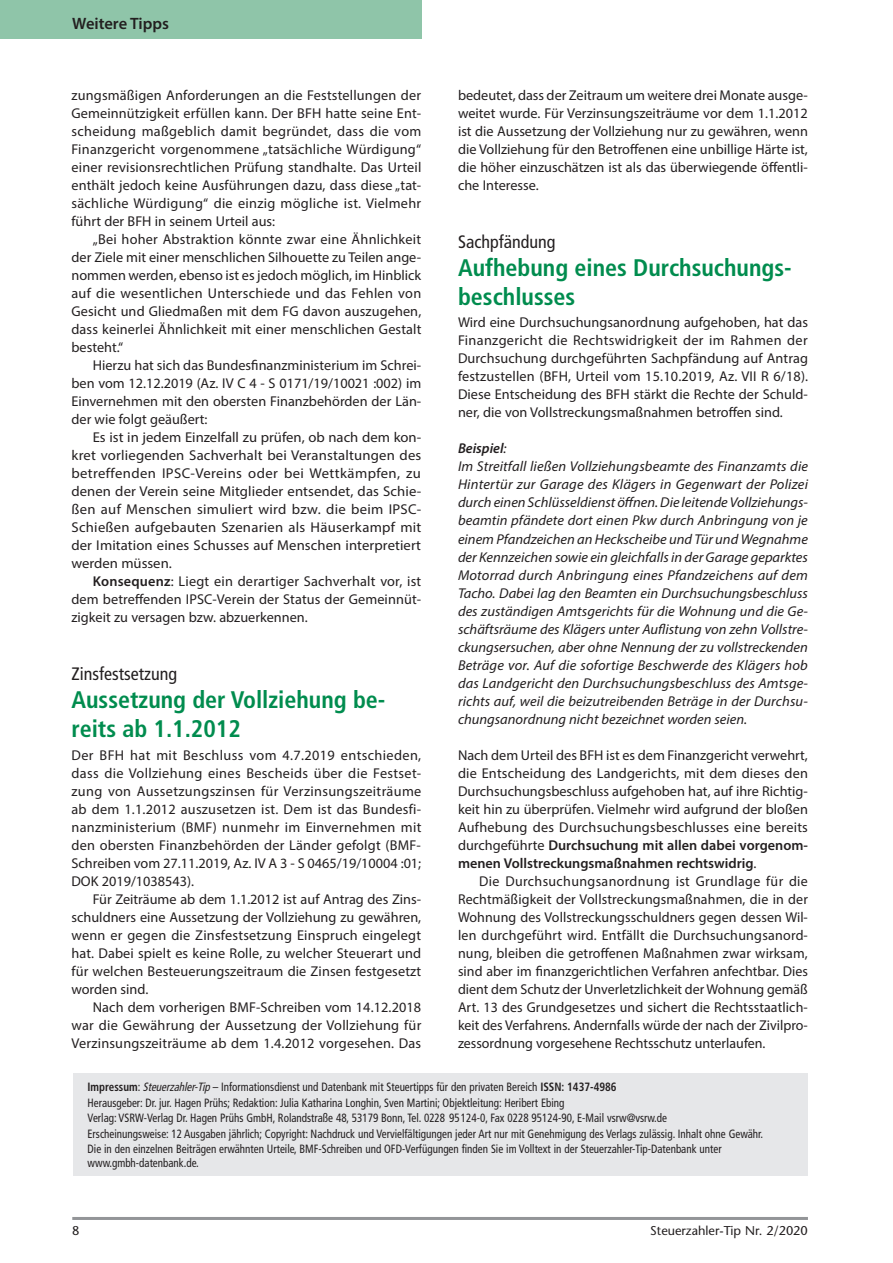
<style>
.page{position:relative;width:893px;height:1263px;background:#fff}
.page>*{position:absolute;margin:0;border:0;box-sizing:border-box;transform-origin:0 0}
.t1{font:700 condensed 24px/28.8px "Frutiger LT Std";color:#008c4e}
.t2{font:condensed 18px "Frutiger LT Std";color:#231f20}
.t3{font:600 16.5px "Myriad Pro";color:#231f20}
.t4{font:14.25px/18px "Myriad Pro";color:#231f20;text-align:justify}
.t5{font:italic 14.25px/18px "Myriad Pro";letter-spacing:.005em;color:#231f20}
.t6{font:12.75px "Stone Sans";color:#231f20}
.t7{font:condensed 12px/15.6px "Frutiger LT Std";color:#231f20;scale:.92 1}
.s1{font-weight:600}
.s2{font-weight:700}
.s3{font-style:italic}
</style>
<div class="page">
<hr style="left:72px;top:1217px;width:736px;height:3px;background:#939598">
<div style="left:0;top:0;width:421px;height:38px;background:#8fc5a9"></div>
<div style="left:73px;top:1073px;width:734px;height:103px;background:#e6e7e9"></div>
<p class="t3" style="left:72px;top:13px;width:98px">Weitere Tipps</p>
<p class="t4" style="left:71px;top:86px;width:351px">zungsmäßigen Anforderungen an die Feststellungen der Gemeinnützigkeit erfüllen kann. Der BFH hatte seine Ent&shy;scheidung maßgeblich damit begründet, dass die vom Finanzgericht vorgenommene „tatsächliche Würdigung“ einer revisionsrechtlichen Prüfung standhalte. Das Urteil enthält jedoch keine Ausführungen dazu, dass diese „tat&shy;sächliche Würdigung“ die einzig mögliche ist. Vielmehr führt der BFH in seinem Urteil aus:</p>
<p class="t4" style="left:71px;top:230px;width:351px;text-indent:21px">„Bei hoher Abstraktion könnte zwar eine Ähnlichkeit der Ziele mit einer menschlichen Silhouette zu Teilen ange&shy;nommen werden, ebenso ist es jedoch möglich, im Hinblick auf die wesentlichen Unterschiede und das Fehlen von Gesicht und Gliedmaßen mit dem FG davon auszugehen, dass keinerlei Ähnlichkeit mit einer menschlichen Gestalt besteht.“</p>
<p class="t4" style="left:71px;top:356px;width:351px;text-indent:21px">Hierzu hat sich das Bundesfinanzministerium im Schrei&shy;ben vom 12.12.2019 (Az. IV C 4 - S 0171/19/10021 :002) im Einvernehmen mit den obersten Finanzbehörden der Län&shy;der wie folgt geäußert:</p>
<p class="t4" style="left:71px;top:428px;width:351px;text-indent:21px">Es ist in jedem Einzelfall zu prüfen, ob nach dem kon&shy;kret vorliegenden Sachverhalt bei Veranstaltungen des betreffenden IPSC-Vereins oder bei Wettkämpfen, zu denen der Verein seine Mitglieder entsendet, das Schie&shy;ßen auf Menschen simuliert wird bzw. die beim IPSC-Schießen aufgebauten Szenarien als Häuserkampf mit der Imitation eines Schusses auf Menschen interpretiert werden müssen.</p>
<p class="t4" style="left:71px;top:572px;width:351px;text-indent:21px"><span class="s1">Konsequenz</span>: Liegt ein derartiger Sachverhalt vor, ist dem betreffenden IPSC-Verein der Status der Gemeinnüt&shy;zigkeit zu versagen bzw. abzuerkennen.</p>
<p class="t4" style="left:458px;top:86px;width:351px">bedeutet, dass der Zeitraum um weitere drei Monate ausge&shy;weitet wurde. Für Verzinsungszeiträume vor dem 1.1.2012 ist die Aussetzung der Vollziehung nur zu gewähren, wenn die Vollziehung für den Betroffenen eine unbillige Härte ist, die höher einzuschätzen ist als das überwiegende öffentli&shy;che Interesse.</p>
<p class="t2" style="left:458px;top:231px;width:99px">Sachpfändung</p>
<h1 class="t1" style="left:458px;top:254px;width:335px">Aufhebung eines Durchsuchungs&shy;beschlusses</h1>
<p class="t4" style="left:458px;top:313px;width:352px">Wird eine Durchsuchungsanordnung aufgehoben, hat das Finanzgericht die Rechtswidrigkeit der im Rahmen der Durchsuchung durchgeführten Sachpfändung auf Antrag festzustellen (BFH, Urteil vom 15.10.2019, Az. VII R 6/18).<br>Diese Entscheidung des BFH stärkt die Rechte der Schuld&shy;ner, die von Vollstreckungsmaßnahmen betroffen sind.</p>
<p class="t5" style="left:458px;top:439px;width:352px"><span class="s1">Beispiel</span>:<br>Im Streitfall ließen Vollziehungsbeamte des Finanzamts die Hintertür zur Garage des Klägers in Gegenwart der Polizei durch einen Schlüsseldienst öffnen. Die leitende Vollziehungs&shy;beamtin pfändete dort einen Pkw durch Anbringung von je einem Pfandzeichen an Heckscheibe und Tür und Wegnahme der Kennzeichen sowie ein gleichfalls in der Garage geparktes Motorrad durch Anbringung eines Pfandzeichens auf dem Tacho. Dabei lag den Beamten ein Durchsuchungsbeschluss des zuständigen Amtsgerichts für die Wohnung und die Ge&shy;schäftsräume des Klägers unter Auflistung von zehn Vollstre&shy;ckungsersuchen, aber ohne Nennung der zu vollstreckenden Beträge vor. Auf die sofortige Beschwerde des Klägers hob das Landgericht den Durchsuchungsbeschluss des Amtsge&shy;richts auf, weil die beizutreibenden Beträge in der Durchsu&shy;chungsanordnung nicht bezeichnet worden seien.</p>
<p class="t4" style="left:458px;top:745px;width:351px">Nach dem Urteil des BFH ist es dem Finanzgericht verwehrt, die Entscheidung des Landgerichts, mit dem dieses den Durchsuchungsbeschluss aufgehoben hat, auf ihre Richtig&shy;keit hin zu überprüfen. Vielmehr wird aufgrund der bloßen Aufhebung des Durchsuchungsbeschlusses eine bereits durchgeführte <span class="s1">Durchsuchung mit allen dabei vorgenom&shy;menen Vollstreckungsmaßnahmen rechtswidrig</span>.</p>
<p class="t4" style="left:458px;top:871px;width:352px;text-indent:21px">Die Durchsuchungsanordnung ist Grundlage für die Rechtmäßigkeit der Vollstreckungsmaßnahmen, die in der Wohnung des Vollstreckungsschuldners gegen dessen Wil&shy;len durchgeführt wird. Entfällt die Durchsuchungsanord&shy;nung, bleiben die getroffenen Maßnahmen zwar wirksam, sind aber im finanzgerichtlichen Verfahren anfechtbar. Dies dient dem Schutz der Unverletzlichkeit der Wohnung gemäß Art. 13 des Grundgesetzes und sichert die Rechtsstaatlich&shy;keit des Verfahrens. Andernfalls würde der nach der Zivilpro&shy;zessordnung vorgesehene Rechtsschutz unterlaufen.</p>
<p class="t7" style="left:88px;top:1079px;width:736px"><span class="s2">Impressum</span>: <span class="s3">Steuerzahler-Tip</span>– Informationsdienst und Datenbank mit Steuertipps für den privaten Bereich <span class="s2">ISSN: 1437-4986<br></span>Herausgeber: Dr. jur. Hagen Prühs; Redaktion: Julia Katharina Longhin, Sven Martini; Objektleitung: Heribert Ebing<br>Verlag: VSRW-Verlag Dr. Hagen Prühs GmbH, Rolandstraße 48, 53179 Bonn, Tel. 0228 95124-0, Fax 0228 95124-90, E-Mail vsrw@vsrw.de<br>Erscheinungsweise: 12 Ausgaben jährlich; Copyright: Nachdruck und Vervielfältigungen jeder Art nur mit Genehmigung des Verlags zulässig. Inhalt ohne Gewähr.<br>Die in den einzelnen Beiträgen erwähnten Urteile, BMF-Schreiben und OFD-Verfügungen finden Sie im Volltext in der Steuerzahler-Tip-Datenbank unter</p>
<p class="t7" style="left:88px;top:1155px;width:123px">www.gmbh-datenbank.de.</p>
<p class="t2" style="left:71px;top:663px;width:107px">Zinsfestsetzung</p>
<h1 class="t1" style="left:71px;top:686px;width:315px">Aussetzung der Vollziehung be&shy;reits ab 1.1.2012</h1>
<p class="t4" style="left:71px;top:745px;width:351px">Der BFH hat mit Beschluss vom 4.7.2019 entschieden, dass die Vollziehung eines Bescheids über die Festset&shy;zung von Aussetzungszinsen für Verzinsungszeiträume ab dem 1.1.2012 auszusetzen ist. Dem ist das Bundesfi&shy;nanzministerium (BMF) nunmehr im Einvernehmen mit den obersten Finanzbehörden der Länder gefolgt (BMF-Schreiben vom 27.11.2019, Az. IV A 3 - S 0465/19/10004 :01; DOK 2019/1038543).</p>
<p class="t4" style="left:71px;top:889px;width:351px;text-indent:21px">Für Zeiträume ab dem 1.1.2012 ist auf Antrag des Zins&shy;schuldners eine Aussetzung der Vollziehung zu gewähren, wenn er gegen die Zinsfestsetzung Einspruch eingelegt hat. Dabei spielt es keine Rolle, zu welcher Steuerart und für welchen Besteuerungszeitraum die Zinsen festgesetzt worden sind.</p>
<p class="t4" style="left:71px;top:997px;width:351px;text-indent:21px">Nach dem vorherigen BMF-Schreiben vom 14.12.2018 war die Gewährung der Aussetzung der Vollziehung für Verzinsungszeiträume ab dem 1.4.2012 vorgesehen. Das</p>
<p class="t6" style="left:72px;top:1222px;width:9px">8</p>
<p class="t6" style="left:650px;top:1222px;width:159px">Steuerzahler-Tip Nr. 2/2020</p>
</div>
